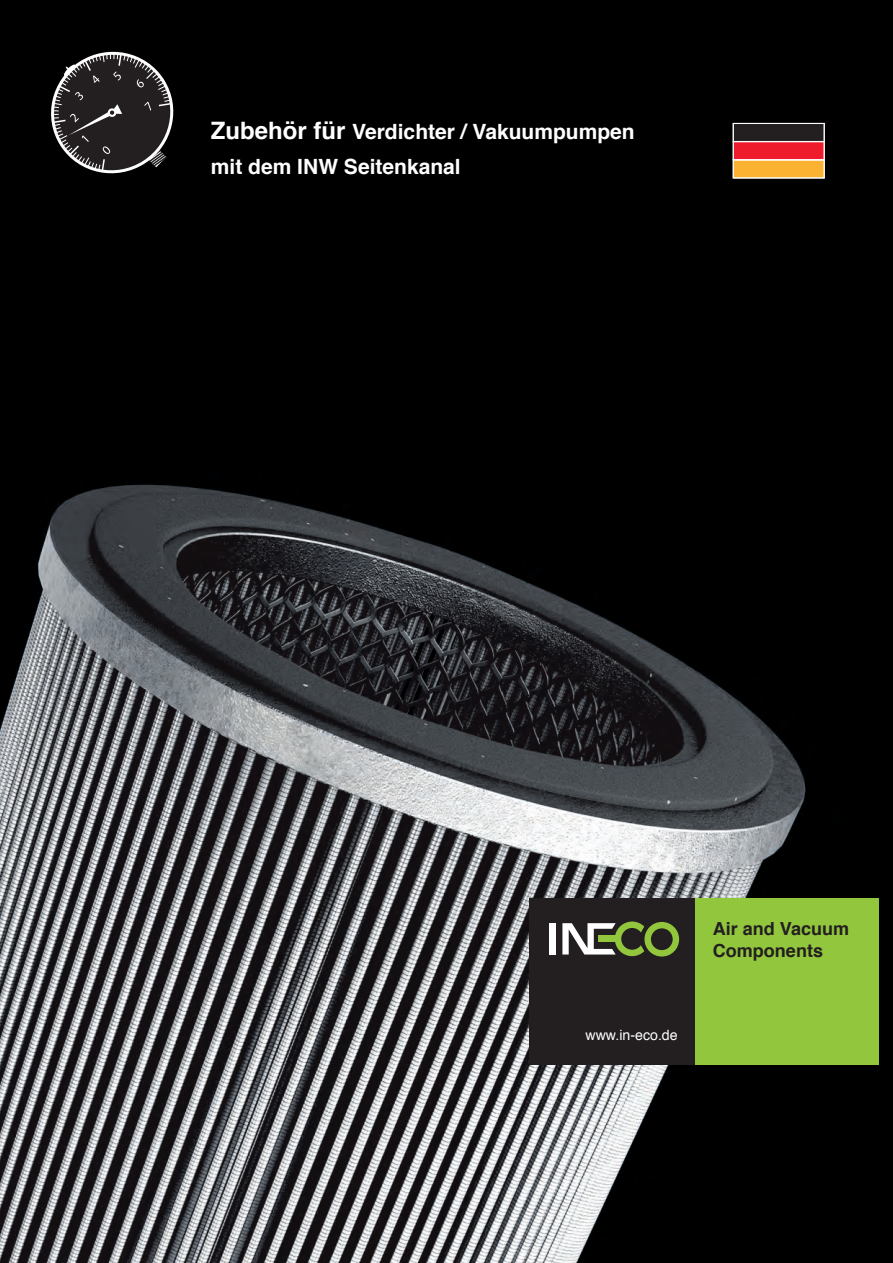
<style>
.page{position:relative;width:893px;height:1263px;background:#fff}
.page>*{position:absolute;margin:0;border:0;box-sizing:border-box;transform-origin:0 0}
.t1{font:700 21px "Helvetica";color:#fff}
.t2{font:700 18px "Helvetica";color:#231f20}
.t3{font:14.25px "Helvetica";color:#fff}
.s1{font-size:24px}
</style>
<div class="page">
<img style="left:0;top:0;width:893px;height:1263px">
<div style="left:529px;top:898px;width:167px;height:167px;background:#231f20"></div>
<div style="left:550px;top:923px;width:6px;height:31px;background:#fff"></div>
<svg style="left:562px;top:921px;width:118px;height:35px"></svg>
<div style="left:696px;top:898px;width:183px;height:167px;background:#92c73d"></div>
<svg style="left:40px;top:41px;width:140px;height:143px;background:#292728"></svg>
<div style="left:733px;top:123px;width:91px;height:19px;background:#231f20"></div>
<div style="left:733px;top:123px;width:91px;height:19px;border:1px solid #fff"></div>
<div style="left:733px;top:160px;width:91px;height:18px;background:#fbb131"></div>
<div style="left:733px;top:160px;width:91px;height:18px;border:1px solid #fff"></div>
<div style="left:733px;top:141px;width:91px;height:19px;background:#ee1b2c;border:1px solid #fff"></div>
<div style="left:733px;top:142px;width:91px;height:18px;border:1px solid #fff"></div>
<p class="t1" style="left:211px;top:115px;width:425px"><span class="s1">Zubehör für</span> Verdichter / Vakuumpumpen</p>
<p class="t1" style="left:211px;top:149px;width:251px">mit dem INW Seitenkanal</p>
<p class="t3" style="left:585px;top:1024px;width:94px">www.in-eco.de</p>
<p class="t2" style="left:713px;top:914px;width:138px">Air and Vacuum</p>
<p class="t2" style="left:713px;top:936px;width:112px">Components</p>
</div>
